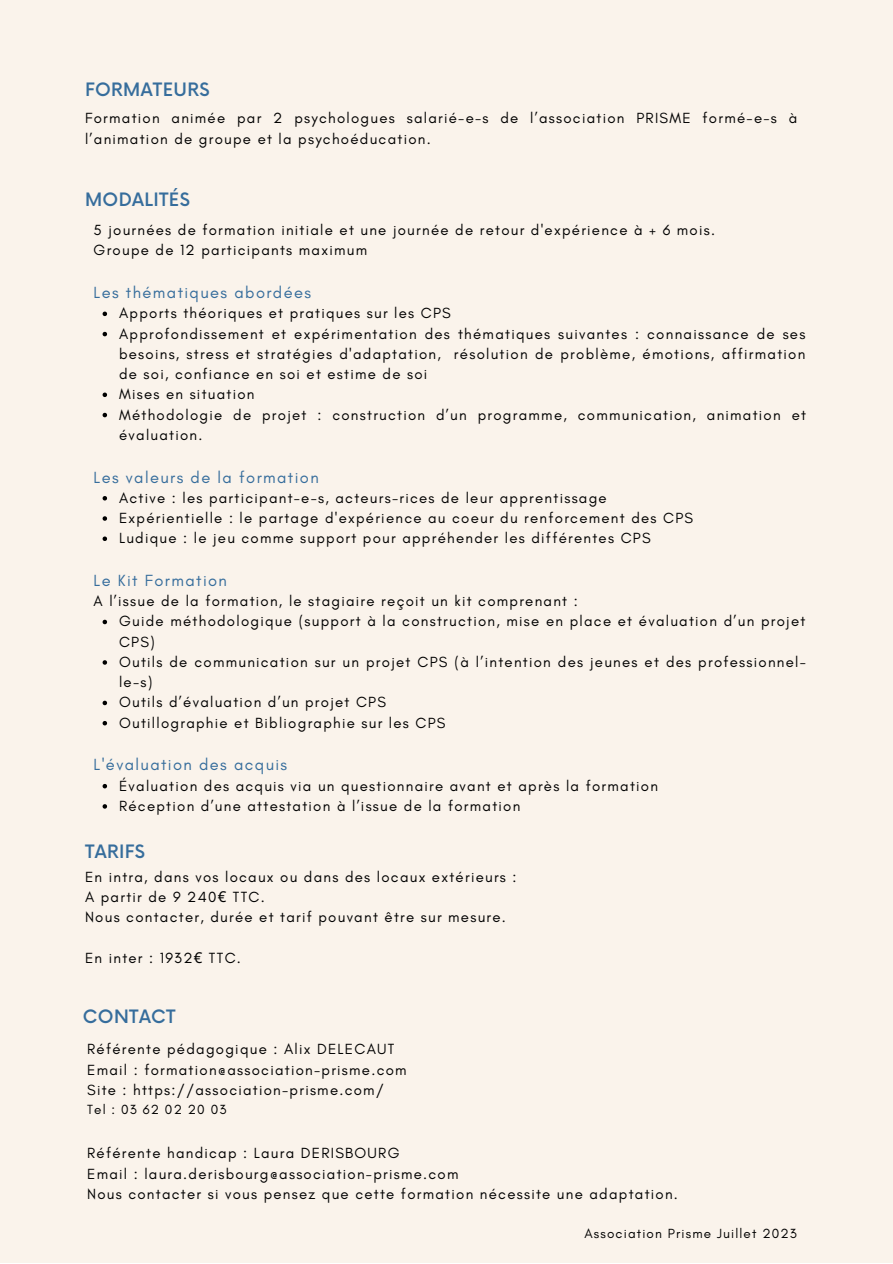
<style>
.page{position:relative;width:893px;height:1264px;background:#fff}
.page>*{position:absolute;margin:0;border:0;box-sizing:border-box;transform-origin:0 0}
.t1{font:500 18px "Now";letter-spacing:.02em;color:#366d9c}
.t2{font:16.5px "Glacial Indifference";letter-spacing:.085em;color:#366d9c}
.t3{font:15px/20.2px "Glacial Indifference";letter-spacing:.085em;color:#000}
.t4{font:13.5px "Glacial Indifference";letter-spacing:.085em;color:#000}
.s1{font-family:"Noto Sans"}
</style>
<div class="page">
<div style="left:0;top:0;width:892px;height:1262px;background:#faf3eb"></div>
<svg style="left:103px;top:311px;width:4px;height:5px"></svg>
<svg style="left:103px;top:332px;width:4px;height:4px"></svg>
<svg style="left:103px;top:392px;width:4px;height:5px"></svg>
<svg style="left:103px;top:413px;width:4px;height:4px"></svg>
<svg style="left:103px;top:496px;width:4px;height:4px"></svg>
<svg style="left:103px;top:516px;width:4px;height:5px"></svg>
<svg style="left:103px;top:536px;width:4px;height:5px"></svg>
<svg style="left:103px;top:619px;width:4px;height:5px"></svg>
<svg style="left:103px;top:660px;width:4px;height:4px"></svg>
<svg style="left:103px;top:700px;width:4px;height:5px"></svg>
<svg style="left:103px;top:721px;width:4px;height:4px"></svg>
<svg style="left:103px;top:784px;width:4px;height:4px"></svg>
<svg style="left:103px;top:804px;width:4px;height:4px"></svg>
<p class="t1" style="left:85px;top:80px;width:126px">FORMATEURS</p>
<p class="t3" style="left:85px;top:108px;width:713px">Formation animée par 2 psychologues salarié-e-s de l’association PRISME formé-e-s à l’animation de groupe et la psychoéducation.</p>
<p class="t1" style="left:85px;top:190px;width:106px">MODALITÉS</p>
<p class="t3" style="left:94px;top:220px;width:623px">5 journées de formation initiale et une journée de retour d'expérience à + 6 mois.</p>
<p class="t3" style="left:94px;top:240px;width:275px">Groupe de 12 participants maximum</p>
<p class="t2" style="left:94px;top:282px;width:219px">Les thématiques abordées</p>
<p class="t3" style="left:119px;top:303px;width:333px">Apports théoriques et pratiques sur les CPS</p>
<p class="t3" style="left:119px;top:323px;width:687px;text-align:justify">Approfondissement et expérimentation des thématiques suivantes : connaissance de ses besoins, stress et stratégies d'adaptation, résolution de problème, émotions, affirmation de soi, confiance en soi et estime de soi</p>
<p class="t3" style="left:119px;top:384px;width:137px">Mises en situation</p>
<p class="t3" style="left:119px;top:404px;width:688px">Méthodologie de projet : construction d’un programme, communication, animation et évaluation.</p>
<p class="t2" style="left:94px;top:467px;width:227px">Les valeurs de la formation</p>
<p class="t3" style="left:119px;top:487px;width:489px">Active : les participant-e-s, acteurs-rices de leur apprentissage</p>
<p class="t3" style="left:119px;top:507px;width:575px">Expérientielle : le partage d'expérience au coeur du renforcement des CPS</p>
<p class="t3" style="left:119px;top:528px;width:533px">Ludique : le jeu comme support pour appréhender les différentes CPS</p>
<p class="t2" style="left:94px;top:570px;width:135px">Le Kit Formation</p>
<p class="t3" style="left:94px;top:591px;width:485px">A l’issue de la formation, le stagiaire reçoit un kit comprenant :</p>
<p class="t3" style="left:119px;top:611px;width:687px">Guide méthodologique (support à la construction, mise en place et évaluation d’un projet<br>CPS)</p>
<p class="t3" style="left:119px;top:651px;width:688px">Outils de communication sur un projet CPS (à l’intention des jeunes et des professionnel&shy;le-s)</p>
<p class="t3" style="left:119px;top:692px;width:268px">Outils d’évaluation d’un projet CPS</p>
<p class="t3" style="left:119px;top:712px;width:328px">Outillographie et Bibliographie sur les CPS</p>
<p class="t2" style="left:94px;top:754px;width:195px">L'évaluation des acquis</p>
<p class="t3" style="left:119px;top:775px;width:540px">Évaluation des acquis via un questionnaire avant et après la formation</p>
<p class="t3" style="left:119px;top:795px;width:403px">Réception d’une attestation à l’issue de la formation</p>
<p class="t1" style="left:85px;top:841px;width:61px">TARIFS</p>
<p class="t3" style="left:85px;top:866px;width:433px">En intra, dans vos locaux ou dans des locaux extérieurs :</p>
<p class="t3" style="left:85px;top:886px;width:181px">A partir de 9 240<span class="s1">€</span> TTC.</p>
<p class="t3" style="left:85px;top:906px;width:422px">Nous contacter, durée et tarif pouvant être sur mesure.</p>
<p class="t3" style="left:85px;top:947px;width:157px">En inter : 1932<span class="s1">€</span> TTC.</p>
<p class="t1" style="left:83px;top:1006px;width:94px">CONTACT</p>
<p class="t3" style="left:87px;top:1039px;width:309px">Référente pédagogique : Alix DELECAUT</p>
<p class="t3" style="left:87px;top:1059px;width:321px">Email : formation@association-prisme.com</p>
<p class="t3" style="left:87px;top:1079px;width:298px">Site : https://association-prisme.com/</p>
<p class="t4" style="left:87px;top:1101px;width:141px">Tel : 03 62 02 20 03</p>
<p class="t3" style="left:87px;top:1142px;width:314px">Référente handicap : Laura DERISBOURG</p>
<p class="t3" style="left:87px;top:1163px;width:373px">Email : laura.derisbourg@association-prisme.com</p>
<p class="t3" style="left:87px;top:1183px;width:592px">Nous contacter si vous pensez que cette formation nécessite une adaptation.</p>
<p class="t4" style="left:584px;top:1225px;width:214px">Association Prisme Juillet 2023</p>
</div>
